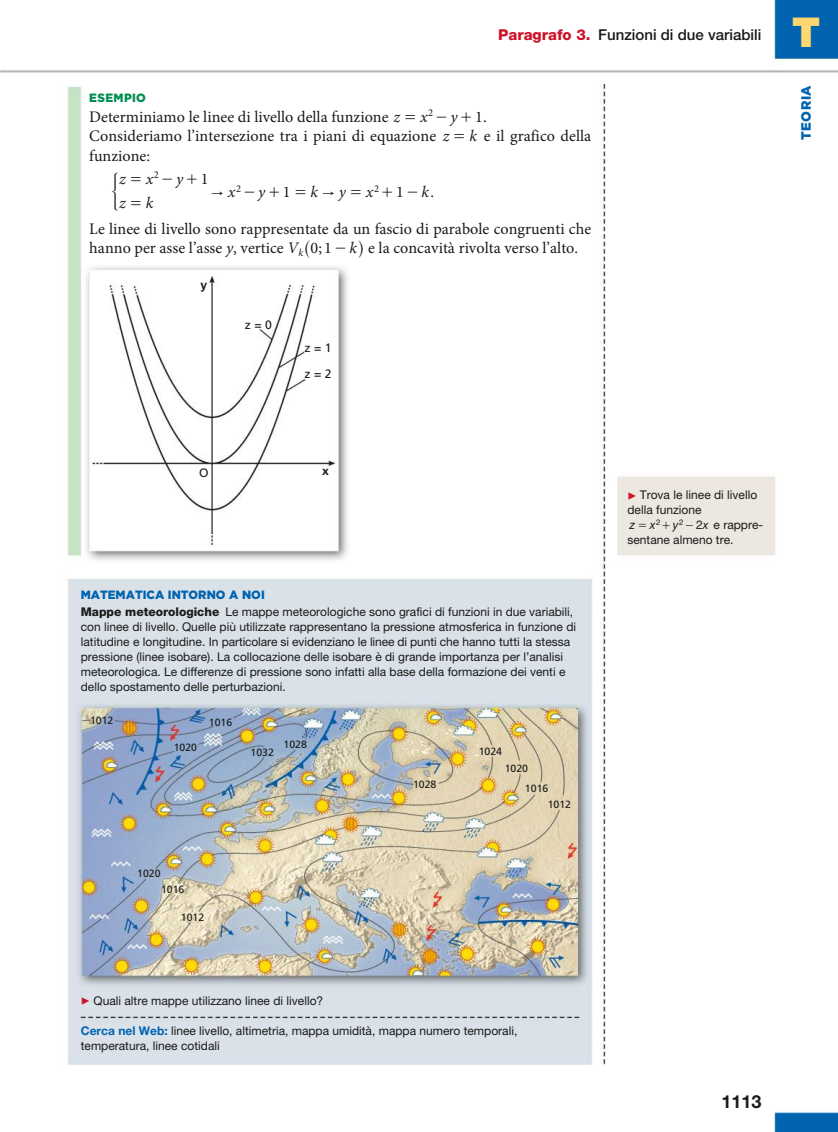
<style>
.page{position:relative;width:838px;height:1132px;background:#fff}
.page>*{position:absolute;margin:0;border:0;box-sizing:border-box;transform-origin:0 0}
.t1{font:900 42px "Gotham";color:#ffd771}
.t2{font:700 18px "Helvetica Neue LT Std";color:#1a1a18}
.t3{font:16.2px/19.5px "Minion Pro";color:#1a1a18}
.t4{font:16.2px/24.2px "MM Times Roman";color:#1a1a18}
.t5{font:italic 16.2px "Minion Pro";color:#1a1a18}
.t6{font:16.2px "MM Arrow";color:#1a1a18}
.t7{font:15.6px "MM Variable A";color:#1a1a18;scale:1.05 1}
.t8{font:500 15px "Helvetica Neue LT Std";color:#1a1a18}
.t9{font:900 13.5px "Gotham";letter-spacing:.04em;color:#0063af}
.t10{font:12.15px/25.7px "Frutiger LT Std";color:#1a1a18}
.t11{font:700 12.15px "Frutiger LT Std";color:#1a1a18}
.t12{font:12px/15px "Helvetica Neue LT Std";color:#1a1a18}
.t13{font:900 12px "Gotham";color:#0063af}
.t14{font:900 12px "Gotham";letter-spacing:.03em;color:#008d50}
.t15{font:italic 12px "Helvetica Neue LT Std";color:#1a1a18}
.t16{font:12px "MM Times Roman";color:#1a1a18}
.t17{font:10.5px "Frutiger";color:#1a1a18}
.t18{font:10.5px "Minion Pro";color:#1a1a18}
.t19{font:italic 10.5px "Minion Pro";color:#1a1a18}
.t20{font:7.8px "Helvetica Neue LT Std";color:#1a1a18}
.s1{font-weight:800;color:#ce122a}
.s2{font-style:italic}
.s3{font-style:normal}
.s4{font-family:"Minion Pro"}
.s5{font-family:"MM Times Roman"}
.s6{font-family:"Minion Pro";font-style:italic}
.s7{font-family:"MM Arrow"}
.s8{font-family:"MM Variable A";font-style:normal;font-size:16.8px}
.s9{font-weight:800}
.s10{font-family:"Minion Pro";font-weight:700;font-size:15.6px;color:#ce122a}
.s11{font-weight:700;color:#0063af}
</style>
<div class="page">
<img style="left:0;top:0;width:838px;height:1131px">
<p class="t8" style="left:498px;top:29px;width:265px"><span class="s1">Paragrafo 3.</span> Funzioni di due variabili</p>
<p class="t14" style="left:89px;top:94px;width:58px">ESEMPIO</p>
<h3 class="t3" style="left:89px;top:108px;width:340px">Determiniamo le linee di livello della funzione <span class="s2">z x</span></h3>
<h3 class="t5" style="left:450px;top:110px;width:34px">y <span class="s3">1</span></h3>
<p class="t18" style="left:428px;top:108px;width:7px">2</p>
<h3 class="t4" style="left:405px;top:104px;width:12px">=</h3>
<h3 class="t4" style="left:436px;top:104px;width:52px">-+<span class="s4">.</span></h3>
<h3 class="t3" style="left:89px;top:127px;width:389px">Consideriamo l’intersezione tra i piani di equazione <span class="s2">z k</span></h3>
<h3 class="t3" style="left:454px;top:127px;width:139px"><span class="s5">=</span> e il grafico della</h3>
<h3 class="t3" style="left:89px;top:147px;width:62px">funzione:</h3>
<h3 class="t5" style="left:119px;top:172px;width:36px">z x</h3>
<h3 class="t5" style="left:176px;top:172px;width:9px">y</h3>
<h3 class="t5" style="left:119px;top:197px;width:36px">z k</h3>
<p class="t18" style="left:154px;top:171px;width:7px">2</p>
<h3 class="t7" style="left:112px;top:181px;width:8px">)</h3>
<h3 class="t4" style="left:162px;top:166px;width:48px">- +<span class="s4">1</span></h3>
<h3 class="t4" style="left:130px;top:166px;width:12px">= =</h3>
<p class="t18" style="left:236px;top:184px;width:7px">2</p>
<p class="t18" style="left:374px;top:184px;width:7px">2</p>
<h3 class="t4" style="left:244px;top:179px;width:131px">-+=<span class="s6">k</span> <span class="s7">"</span> <span class="s6">y x</span></h3>
<h3 class="t5" style="left:421px;top:186px;width:9px">k</h3>
<h3 class="t3" style="left:283px;top:183px;width:9px">1</h3>
<h3 class="t3" style="left:396px;top:183px;width:9px">1</h3>
<h3 class="t4" style="left:350px;top:179px;width:12px">=</h3>
<h3 class="t4" style="left:382px;top:179px;width:54px">+-<span class="s4">.</span></h3>
<h3 class="t3" style="left:89px;top:220px;width:503px">Le linee di livello sono rappresentate da un fascio di parabole congruenti che hanno per asse l’asse <span class="s2">y</span>, vertice <span class="s2">V</span></h3>
<h3 class="t6" style="left:211px;top:182px;width:26px">" <span class="s6">x</span></h3>
<h3 class="t5" style="left:258px;top:186px;width:9px">y</h3>
<p class="t19" style="left:298px;top:248px;width:14px">k<sup>^</sup></p>
<h3 class="t5" style="left:349px;top:242px;width:16px">k<span class="s8">h</span></h3>
<h3 class="t3" style="left:311px;top:239px;width:269px">0 1; <span class="s5">-</span> e la concavità rivolta verso l’alto.</h3>
<p class="t11" style="left:200px;top:277px;width:8px">y</p>
<p class="t10" style="left:245px;top:312px;width:28px">z = 0</p>
<p class="t10" style="left:305px;top:335px;width:28px">z = 1 z = 2</p>
<h1 class="t1" style="left:792px;top:14px;width:29px">T</h1>
<p class="t9" style="left:801px;top:140px;width:56px;rotate:-90deg">TEORIA</p>
<p class="t10" style="left:199px;top:460px;width:11px">O</p>
<p class="t11" style="left:322px;top:463px;width:8px">x</p>
<p class="t13" style="left:81px;top:590px;width:185px">MATEMATICA INTORNO A NOI</p>
<p class="t12" style="left:81px;top:605px;width:497px"><span class="s9">Mappe meteorologiche</span> Le mappe meteorologiche sono grafici di funzioni in due variabili, con linee di livello. Quelle più utilizzate rappresentano la pressione atmosferica in funzione di latitudine e longitudine. In particolare si evidenziano le linee di punti che hanno tutti la stessa pressione (linee isobare). La collocazione delle isobare è di grande importanza per l’analisi meteorologica. Le differenze di pressione sono infatti alla base della formazione dei venti e dello spostamento delle perturbazioni.</p>
<p class="t17" style="left:90px;top:716px;width:25px">1012</p>
<p class="t17" style="left:209px;top:717px;width:25px">1016</p>
<p class="t17" style="left:174px;top:742px;width:25px">1020</p>
<p class="t17" style="left:283px;top:740px;width:25px">1028</p>
<p class="t17" style="left:250px;top:747px;width:25px">1032</p>
<p class="t17" style="left:137px;top:868px;width:25px">1020</p>
<p class="t17" style="left:161px;top:884px;width:25px">1016</p>
<p class="t17" style="left:181px;top:912px;width:25px">1012</p>
<p class="t17" style="left:413px;top:780px;width:25px">1028</p>
<p class="t17" style="left:478px;top:746px;width:25px">1024</p>
<p class="t17" style="left:504px;top:763px;width:25px">1020</p>
<p class="t17" style="left:525px;top:784px;width:25px">1016</p>
<p class="t17" style="left:548px;top:799px;width:25px">1012</p>
<p class="t12" style="left:81px;top:994px;width:244px"><span class="s10">▶</span> Quali altre mappe utilizzano linee di livello?</p>
<p class="t12" style="left:81px;top:1024px;width:438px"><span class="s11">Cerca nel Web:</span> linee livello, altimetria, mappa umidità, mappa numero temporali, temperatura, linee cotidali</p>
<p class="t12" style="left:627px;top:488px;width:131px"><span class="s10">▶</span> Trova le linee di livello della funzione</p>
<p class="t15" style="left:629px;top:520px;width:27px">z x</p>
<p class="t15" style="left:673px;top:520px;width:7px">y</p>
<p class="t20" style="left:656px;top:519px;width:6px">2</p>
<p class="t20" style="left:679px;top:519px;width:6px">2</p>
<p class="t12" style="left:662px;top:518px;width:102px"><span class="s5">+ -</span> <span class="s2">x</span>2 e rappre-</p>
<p class="t16" style="left:638px;top:518px;width:10px">=</p>
<p class="t12" style="left:627px;top:533px;width:108px">sentane almeno tre.</p>
<h2 class="t2" style="left:721px;top:1094px;width:42px">1113</h2>
</div>
